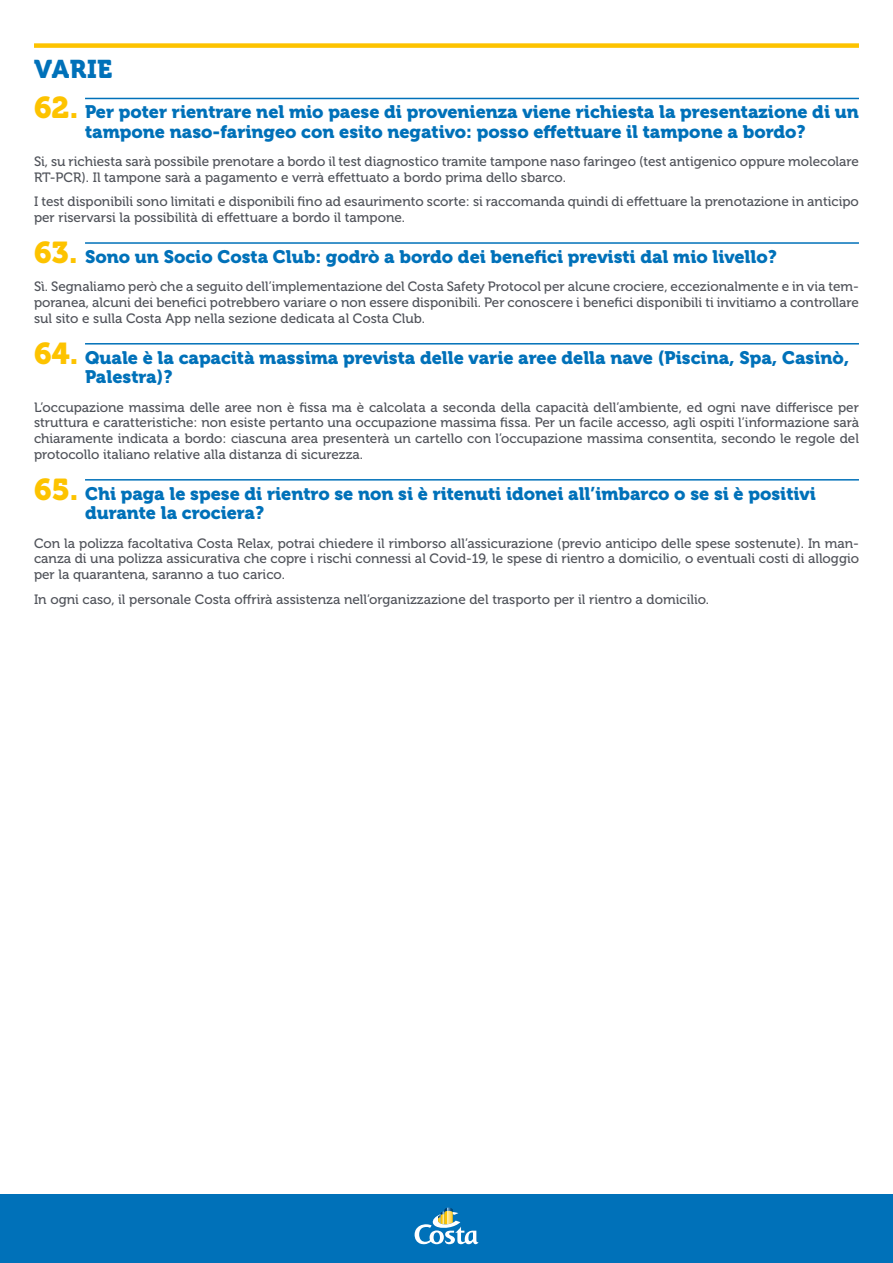
<style>
.page{position:relative;width:893px;height:1263px;background:#fff}
.page>*{position:absolute;margin:0;border:0;box-sizing:border-box;transform-origin:0 0}
.t1{font:25.5px "Museo 900";letter-spacing:.02em;color:#0071b9}
.t2{font:18px/19.5px "Museo 900";color:#0071b9}
.t3{font:13.5px/15.8px "Museo 500";color:#50535a;text-align:justify}
.s1{font-size:30px;color:#fdc300}
</style>
<div class="page">
<div style="left:34px;top:43px;width:825px;height:5px;background:#fdc300"></div>
<hr style="left:85px;top:98px;width:774px;height:1px;background:#0071b9">
<hr style="left:85px;top:242px;width:774px;height:2px;background:#0071b9">
<hr style="left:85px;top:343px;width:774px;height:2px;background:#0071b9">
<hr style="left:85px;top:479px;width:774px;height:2px;background:#0071b9">
<div style="left:0;top:1195px;width:893px;height:68px;background:#0071b9"></div>
<svg style="left:415px;top:1207px;width:63px;height:37px"></svg>
<h1 class="t1" style="left:34px;top:54px;width:80px">VARIE</h1>
<h2 class="t2" style="left:34px;top:102px;width:826px;text-align:center"><span class="s1">62.</span> Per poter rientrare nel mio paese di provenienza viene richiesta la presentazione di un tampone naso-faringeo con esito negativo: posso effettuare il tampone a bordo?</h2>
<p class="t3" style="left:34px;top:154px;width:826px">Si, su richiesta sarà possibile prenotare a bordo il test diagnostico tramite tampone naso faringeo (test antigenico oppure molecolare<br>RT-PCR). Il tampone sarà a pagamento e verrà effettuato a bordo prima dello sbarco.</p>
<p class="t3" style="left:34px;top:194px;width:826px">I test disponibili sono limitati e disponibili fino ad esaurimento scorte: si raccomanda quindi di effettuare la prenotazione in anticipo per riservarsi la possibilità di effettuare a bordo il tampone.</p>
<h2 class="t2" style="left:34px;top:247px;width:744px"><span class="s1">63.</span> Sono un Socio Costa Club: godrò a bordo dei benefici previsti dal mio livello?</h2>
<p class="t3" style="left:34px;top:279px;width:826px">Sì. Segnaliamo però che a seguito dell’implementazione del Costa Safety Protocol per alcune crociere, eccezionalmente e in via tem&shy;poranea, alcuni dei benefici potrebbero variare o non essere disponibili. Per conoscere i benefici disponibili ti invitiamo a controllare sul sito e sulla Costa App nella sezione dedicata al Costa Club.</p>
<h2 class="t2" style="left:85px;top:348px;width:766px;text-indent:-51px"><span class="s1">64.</span> Quale è la capacità massima prevista delle varie aree della nave (Piscina, Spa, Casinò,<br>Palestra)?</h2>
<p class="t3" style="left:34px;top:399px;width:826px">L’occupazione massima delle aree non è fissa ma è calcolata a seconda della capacità dell’ambiente, ed ogni nave differisce per struttura e caratteristiche: non esiste pertanto una occupazione massima fissa. Per un facile accesso, agli ospiti l’informazione sarà chiaramente indicata a bordo: ciascuna area presenterà un cartello con l’occupazione massima consentita, secondo le regole del protocollo italiano relative alla distanza di sicurezza.</p>
<h2 class="t2" style="left:85px;top:484px;width:732px;text-indent:-51px"><span class="s1">65.</span> Chi paga le spese di rientro se non si è ritenuti idonei all’imbarco o se si è positivi durante la crociera?</h2>
<p class="t3" style="left:34px;top:535px;width:826px">Con la polizza facoltativa Costa Relax, potrai chiedere il rimborso all’assicurazione (previo anticipo delle spese sostenute). In man&shy;canza di una polizza assicurativa che copre i rischi connessi al Covid-19, le spese di rientro a domicilio, o eventuali costi di alloggio per la quarantena, saranno a tuo carico.</p>
<p class="t3" style="left:34px;top:591px;width:677px">In ogni caso, il personale Costa offrirà assistenza nell’organizzazione del trasporto per il rientro a domicilio.</p>
</div>
